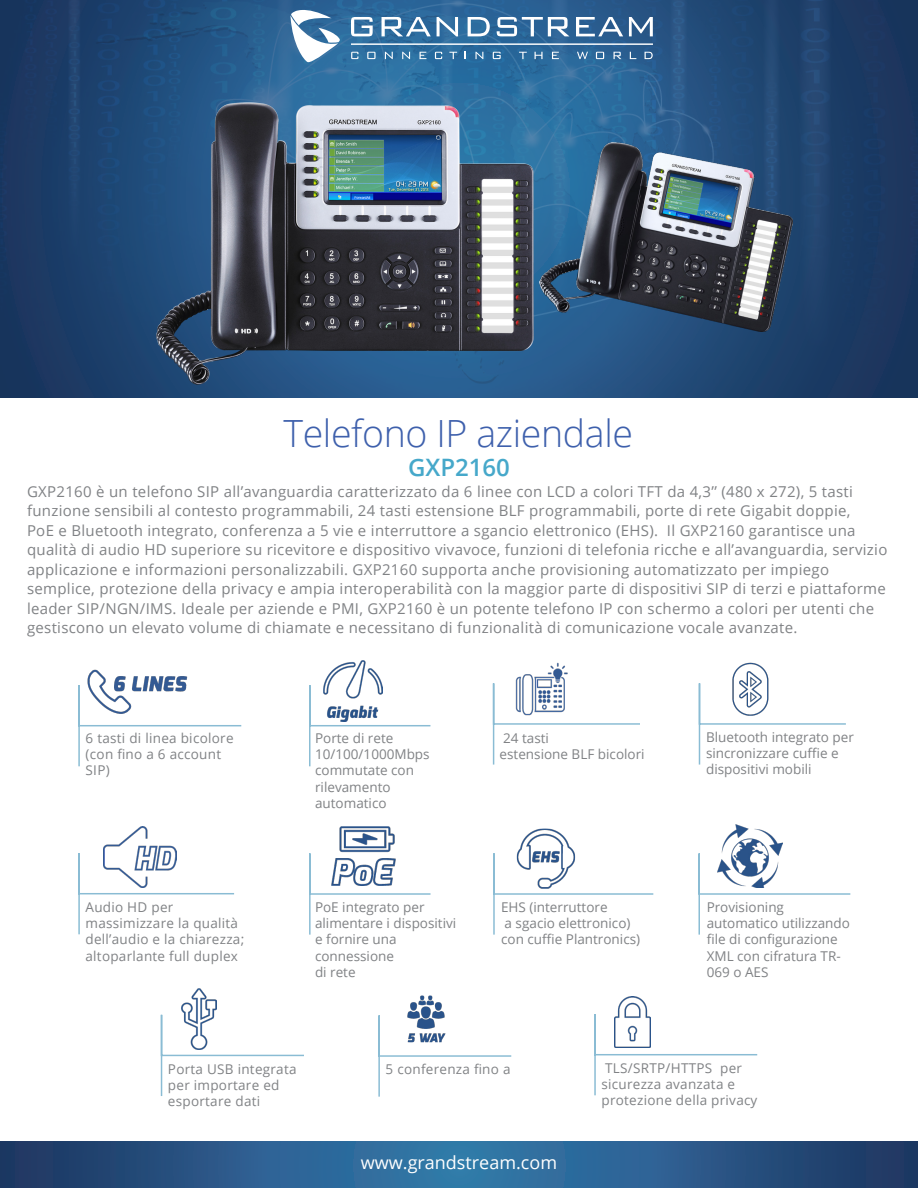
<style>
.page{position:relative;width:918px;height:1188px;background:#fff}
.page>*{position:absolute;margin:0;border:0;box-sizing:border-box;transform-origin:0 0}
.t1{font:300 37.5px "Open Sans";letter-spacing:-.01em;color:#3e60ac}
.t2{font:600 24px "Open Sans";color:#46a8ca}
.t3{font:18px "Open Sans";color:#fff}
.t4{font:15px/19.5px "Open Sans";letter-spacing:.02em;color:#808285}
.t5{font:13.5px/16.2px "Open Sans";color:#808285}
.t6{font:13.5px/16.2px "Open Sans";letter-spacing:.02em;color:#808285}
</style>
<div class="page">
<img style="left:0;top:0;width:918px;height:397px">
<svg style="left:291px;top:10px;width:49px;height:52px"></svg>
<svg style="left:351px;top:17px;width:22px;height:19px"></svg>
<svg style="left:382px;top:17px;width:49px;height:19px"></svg>
<svg style="left:437px;top:17px;width:21px;height:19px"></svg>
<svg style="left:468px;top:17px;width:22px;height:19px"></svg>
<svg style="left:497px;top:17px;width:72px;height:19px"></svg>
<svg style="left:576px;top:17px;width:47px;height:19px"></svg>
<svg style="left:629px;top:17px;width:24px;height:19px"></svg>
<svg style="left:351px;top:52px;width:7px;height:7px"></svg>
<svg style="left:367px;top:52px;width:9px;height:7px"></svg>
<svg style="left:385px;top:52px;width:8px;height:7px"></svg>
<svg style="left:402px;top:52px;width:8px;height:7px"></svg>
<svg style="left:420px;top:52px;width:6px;height:7px"></svg>
<svg style="left:435px;top:52px;width:7px;height:7px"></svg>
<svg style="left:449px;top:52px;width:8px;height:7px"></svg>
<svg style="left:476px;top:52px;width:7px;height:7px"></svg>
<svg style="left:493px;top:52px;width:8px;height:7px"></svg>
<svg style="left:519px;top:52px;width:8px;height:7px"></svg>
<svg style="left:535px;top:52px;width:8px;height:7px"></svg>
<svg style="left:552px;top:52px;width:7px;height:7px"></svg>
<svg style="left:645px;top:52px;width:8px;height:7px"></svg>
<svg style="left:596px;top:52px;width:8px;height:7px"></svg>
<svg style="left:614px;top:52px;width:7px;height:7px"></svg>
<svg style="left:630px;top:52px;width:6px;height:7px"></svg>
<svg style="left:577px;top:52px;width:11px;height:7px"></svg>
<hr style="left:351px;top:44px;width:302px;height:1px;background:#fff">
<svg style="left:0;top:1142px;width:918px;height:46px;background:#295988"></svg>
<img style="left:104px;top:826px;width:73px;height:26px">
<img style="left:324px;top:660px;width:58px;height:24px">
<img style="left:515px;top:662px;width:53px;height:20px">
<img style="left:721px;top:825px;width:62px;height:27px">
<img style="left:87px;top:669px;width:101px;height:15px">
<img style="left:732px;top:662px;width:37px;height:20px">
<img style="left:339px;top:826px;width:56px;height:26px">
<img style="left:517px;top:828px;width:58px;height:24px">
<svg style="left:78px;top:684px;width:164px;height:83px"></svg>
<svg style="left:309px;top:684px;width:122px;height:83px"></svg>
<svg style="left:492px;top:682px;width:148px;height:83px"></svg>
<svg style="left:698px;top:682px;width:148px;height:83px"></svg>
<svg style="left:78px;top:852px;width:157px;height:83px"></svg>
<svg style="left:309px;top:852px;width:122px;height:83px"></svg>
<svg style="left:493px;top:852px;width:161px;height:83px"></svg>
<svg style="left:698px;top:852px;width:153px;height:83px"></svg>
<img style="left:182px;top:989px;width:34px;height:24px">
<svg style="left:160px;top:1013px;width:144px;height:83px"></svg>
<img style="left:617px;top:997px;width:31px;height:16px">
<svg style="left:594px;top:1013px;width:164px;height:83px"></svg>
<img style="left:407px;top:995px;width:38px;height:19px">
<svg style="left:378px;top:1014px;width:134px;height:83px"></svg>
<img style="left:539px;top:143px;width:253px;height:189px">
<img style="left:157px;top:103px;width:377px;height:282px">
<p class="t1" style="left:283px;top:407px;width:351px">Telefono IP aziendale</p>
<p class="t4" style="left:27px;top:481px;width:862px">GXP2160 è un telefono SIP all’avanguardia caratterizzato da 6 linee con LCD a colori TFT da 4,3’’ (480 x 272), 5 tasti funzione sensibili al contesto programmabili, 24 tasti estensione BLF programmabili, porte di rete Gigabit doppie,<br>PoE e Bluetooth integrato, conferenza a 5 vie e interruttore a sgancio elettronico (EHS). Il GXP2160 garantisce una qualità di audio HD superiore su ricevitore e dispositivo vivavoce, funzioni di telefonia ricche e all’avanguardia, servizio applicazione e informazioni personalizzabili. GXP2160 supporta anche provisioning automatizzato per impiego semplice, protezione della privacy e ampia interoperabilità con la maggior parte di dispositivi SIP di terzi e piattaforme leader SIP/NGN/IMS. Ideale per aziende e PMI, GXP2160 è un potente telefono IP con schermo a colori per utenti che gestiscono un elevato volume di chiamate e necessitano di funzionalità di comunicazione vocale avanzate.</p>
<p class="t2" style="left:408px;top:451px;width:103px">GXP2160</p>
<p class="t6" style="left:86px;top:730px;width:149px">6 tasti di linea bicolore (con fino a 6 account<br>SIP)</p>
<p class="t5" style="left:315px;top:730px;width:116px">Porte di rete<br>10/100/1000Mbps commutate con rilevamento</p>
<p class="t5" style="left:315px;top:795px;width:73px">automatico</p>
<p class="t6" style="left:86px;top:899px;width:89px">Audio HD per</p>
<p class="t6" style="left:86px;top:915px;width:160px">massimizzare la qualità dell’audio e la chiarezza; altoparlante full duplex</p>
<p class="t5" style="left:315px;top:899px;width:111px">PoE integrato per</p>
<p class="t5" style="left:315px;top:915px;width:143px">alimentare i dispositivi e fornire una connessione</p>
<p class="t5" style="left:315px;top:963px;width:42px">di rete</p>
<p class="t5" style="left:503px;top:730px;width:47px">24 tasti</p>
<p class="t5" style="left:500px;top:746px;width:147px">estensione BLF bicolori</p>
<p class="t5" style="left:501px;top:899px;width:108px">EHS (interruttore</p>
<p class="t5" style="left:501px;top:915px;width:141px">a sgacio elettronico) con cuffie Plantronics)</p>
<p class="t5" style="left:706px;top:728px;width:149px">Bluetooth integrato per sincronizzare cuffie e dispositivi mobili</p>
<p class="t5" style="left:707px;top:899px;width:145px">Provisioning automatico utilizzando file di configurazione<br>XML con cifratura TR-<br>069 o AES</p>
<p class="t6" style="left:168px;top:1060px;width:130px">Porta USB integrata</p>
<p class="t6" style="left:168px;top:1077px;width:113px">per importare ed</p>
<p class="t6" style="left:168px;top:1093px;width:94px">esportare dati</p>
<p class="t6" style="left:386px;top:1061px;width:126px">5 conferenza fino a</p>
<p class="t3" style="left:361px;top:1151px;width:198px">www.grandstream.com</p>
<p class="t6" style="left:601px;top:1060px;width:157px">TLS/SRTP/HTTPS per sicurezza avanzata e protezione della privacy</p>
</div>
